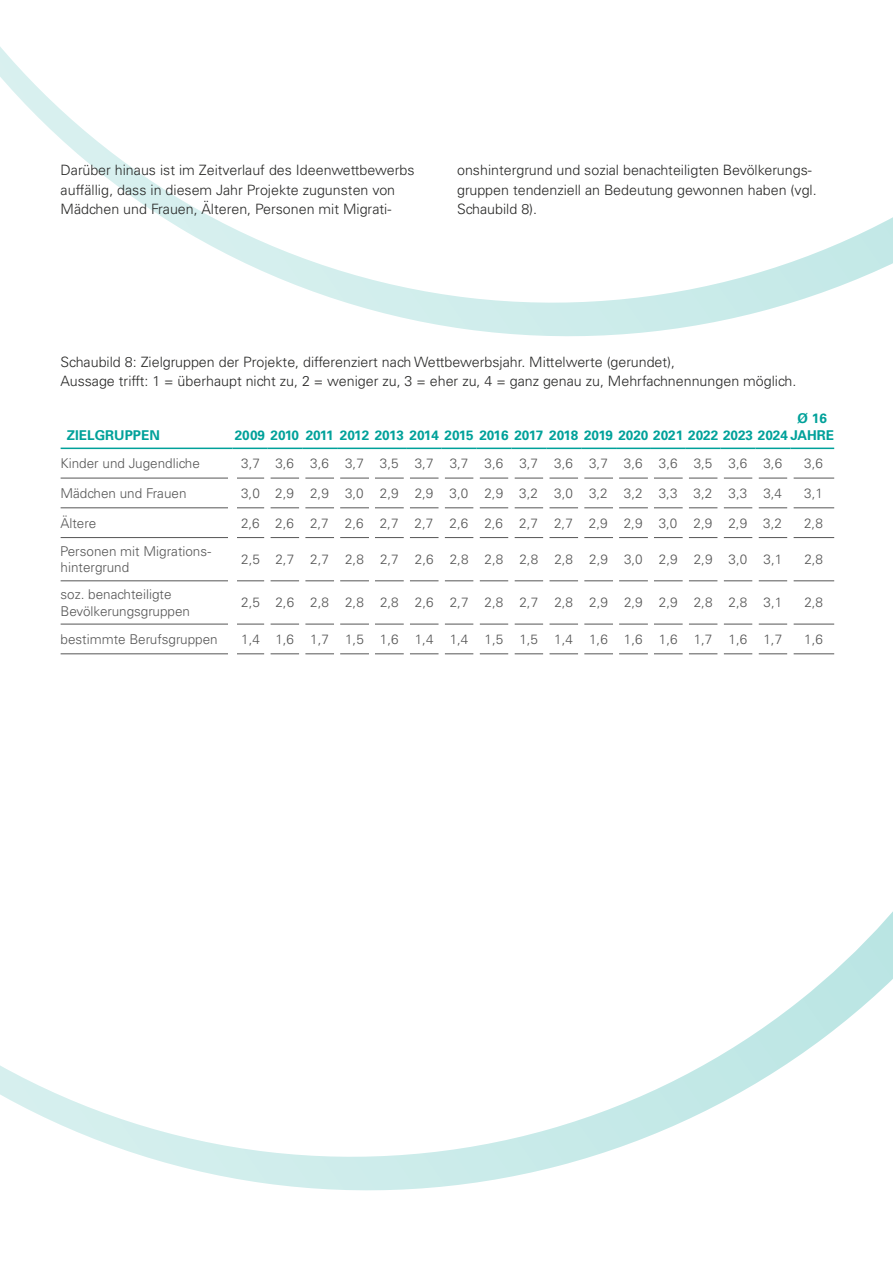
<style>
.page{position:relative;width:893px;height:1263px;background:#fff}
.page>*{position:absolute;margin:0;border:0;box-sizing:border-box;transform-origin:0 0}
.t1{font:300 14.25px/19.2px "Univers LT Std";color:#282827}
.t2{font:300 13.5px/16.5px "Univers LT Std";color:#565656}
.t3{font:700 13.5px "Univers LT Std";color:#00a19a}
</style>
<div class="page">
<svg style="left:0;top:47px;width:893px;height:290px"></svg>
<svg style="left:0;top:911px;width:893px;height:280px"></svg>
<hr style="left:61px;top:478px;width:167px;height:1px;background:#565656">
<svg style="left:237px;top:478px;width:27px;height:1px"></svg>
<svg style="left:270px;top:478px;width:29px;height:1px"></svg>
<svg style="left:305px;top:478px;width:29px;height:1px"></svg>
<svg style="left:340px;top:478px;width:29px;height:1px"></svg>
<svg style="left:375px;top:478px;width:29px;height:1px"></svg>
<svg style="left:410px;top:478px;width:29px;height:1px"></svg>
<svg style="left:445px;top:478px;width:29px;height:1px"></svg>
<svg style="left:480px;top:478px;width:28px;height:1px"></svg>
<svg style="left:514px;top:478px;width:29px;height:1px"></svg>
<svg style="left:549px;top:478px;width:29px;height:1px"></svg>
<svg style="left:584px;top:478px;width:29px;height:1px"></svg>
<svg style="left:619px;top:478px;width:29px;height:1px"></svg>
<svg style="left:654px;top:478px;width:29px;height:1px"></svg>
<svg style="left:689px;top:478px;width:29px;height:1px"></svg>
<svg style="left:724px;top:478px;width:28px;height:1px"></svg>
<svg style="left:758px;top:478px;width:29px;height:1px"></svg>
<hr style="left:793px;top:478px;width:41px;height:1px;background:#565656">
<hr style="left:61px;top:507px;width:167px;height:1px;background:#565656">
<svg style="left:237px;top:507px;width:27px;height:1px"></svg>
<svg style="left:270px;top:507px;width:29px;height:1px"></svg>
<svg style="left:305px;top:507px;width:29px;height:1px"></svg>
<svg style="left:340px;top:507px;width:29px;height:1px"></svg>
<svg style="left:375px;top:507px;width:29px;height:1px"></svg>
<svg style="left:410px;top:507px;width:29px;height:1px"></svg>
<svg style="left:445px;top:507px;width:29px;height:1px"></svg>
<svg style="left:480px;top:507px;width:28px;height:1px"></svg>
<svg style="left:514px;top:507px;width:29px;height:1px"></svg>
<svg style="left:549px;top:507px;width:29px;height:1px"></svg>
<svg style="left:584px;top:507px;width:29px;height:1px"></svg>
<svg style="left:619px;top:507px;width:29px;height:1px"></svg>
<svg style="left:654px;top:507px;width:29px;height:1px"></svg>
<svg style="left:689px;top:507px;width:29px;height:1px"></svg>
<svg style="left:724px;top:507px;width:28px;height:1px"></svg>
<svg style="left:758px;top:507px;width:29px;height:1px"></svg>
<hr style="left:793px;top:507px;width:41px;height:1px;background:#565656">
<hr style="left:61px;top:537px;width:167px;height:1px;background:#565656">
<svg style="left:237px;top:537px;width:27px;height:1px"></svg>
<svg style="left:270px;top:537px;width:29px;height:1px"></svg>
<svg style="left:305px;top:537px;width:29px;height:1px"></svg>
<svg style="left:340px;top:537px;width:29px;height:1px"></svg>
<svg style="left:375px;top:537px;width:29px;height:1px"></svg>
<svg style="left:410px;top:537px;width:29px;height:1px"></svg>
<svg style="left:445px;top:537px;width:29px;height:1px"></svg>
<svg style="left:480px;top:537px;width:28px;height:1px"></svg>
<svg style="left:514px;top:537px;width:29px;height:1px"></svg>
<svg style="left:549px;top:537px;width:29px;height:1px"></svg>
<svg style="left:584px;top:537px;width:29px;height:1px"></svg>
<svg style="left:619px;top:537px;width:29px;height:1px"></svg>
<svg style="left:654px;top:537px;width:29px;height:1px"></svg>
<svg style="left:689px;top:537px;width:29px;height:1px"></svg>
<svg style="left:724px;top:537px;width:28px;height:1px"></svg>
<svg style="left:758px;top:537px;width:29px;height:1px"></svg>
<hr style="left:793px;top:537px;width:41px;height:1px;background:#565656">
<hr style="left:61px;top:580px;width:167px;height:1px;background:#565656">
<svg style="left:237px;top:580px;width:27px;height:1px"></svg>
<svg style="left:270px;top:580px;width:29px;height:1px"></svg>
<svg style="left:305px;top:580px;width:29px;height:1px"></svg>
<svg style="left:340px;top:580px;width:29px;height:1px"></svg>
<svg style="left:375px;top:580px;width:29px;height:1px"></svg>
<svg style="left:410px;top:580px;width:29px;height:1px"></svg>
<svg style="left:445px;top:580px;width:29px;height:1px"></svg>
<svg style="left:480px;top:580px;width:28px;height:1px"></svg>
<svg style="left:514px;top:580px;width:29px;height:1px"></svg>
<svg style="left:549px;top:580px;width:29px;height:1px"></svg>
<svg style="left:584px;top:580px;width:29px;height:1px"></svg>
<svg style="left:619px;top:580px;width:29px;height:1px"></svg>
<svg style="left:654px;top:580px;width:29px;height:1px"></svg>
<svg style="left:689px;top:580px;width:29px;height:1px"></svg>
<svg style="left:724px;top:580px;width:28px;height:1px"></svg>
<svg style="left:758px;top:580px;width:29px;height:1px"></svg>
<hr style="left:793px;top:580px;width:41px;height:1px;background:#565656">
<hr style="left:61px;top:624px;width:167px;height:1px;background:#565656">
<svg style="left:237px;top:624px;width:27px;height:1px"></svg>
<svg style="left:270px;top:624px;width:29px;height:1px"></svg>
<svg style="left:305px;top:624px;width:29px;height:1px"></svg>
<svg style="left:340px;top:624px;width:29px;height:1px"></svg>
<svg style="left:375px;top:624px;width:29px;height:1px"></svg>
<svg style="left:410px;top:624px;width:29px;height:1px"></svg>
<svg style="left:445px;top:624px;width:29px;height:1px"></svg>
<svg style="left:480px;top:624px;width:28px;height:1px"></svg>
<svg style="left:514px;top:624px;width:29px;height:1px"></svg>
<svg style="left:549px;top:624px;width:29px;height:1px"></svg>
<svg style="left:584px;top:624px;width:29px;height:1px"></svg>
<svg style="left:619px;top:624px;width:29px;height:1px"></svg>
<svg style="left:654px;top:624px;width:29px;height:1px"></svg>
<svg style="left:689px;top:624px;width:29px;height:1px"></svg>
<svg style="left:724px;top:624px;width:28px;height:1px"></svg>
<svg style="left:758px;top:624px;width:29px;height:1px"></svg>
<hr style="left:793px;top:624px;width:41px;height:1px;background:#565656">
<hr style="left:61px;top:653px;width:167px;height:1px;background:#565656">
<svg style="left:237px;top:653px;width:27px;height:1px"></svg>
<svg style="left:270px;top:653px;width:29px;height:1px"></svg>
<svg style="left:305px;top:653px;width:29px;height:1px"></svg>
<svg style="left:340px;top:653px;width:29px;height:1px"></svg>
<svg style="left:375px;top:653px;width:29px;height:1px"></svg>
<svg style="left:410px;top:653px;width:29px;height:1px"></svg>
<svg style="left:445px;top:653px;width:29px;height:1px"></svg>
<svg style="left:480px;top:653px;width:28px;height:1px"></svg>
<svg style="left:514px;top:653px;width:29px;height:1px"></svg>
<svg style="left:549px;top:653px;width:29px;height:1px"></svg>
<svg style="left:584px;top:653px;width:29px;height:1px"></svg>
<svg style="left:619px;top:653px;width:29px;height:1px"></svg>
<svg style="left:654px;top:653px;width:29px;height:1px"></svg>
<svg style="left:689px;top:653px;width:29px;height:1px"></svg>
<svg style="left:724px;top:653px;width:28px;height:1px"></svg>
<svg style="left:758px;top:653px;width:29px;height:1px"></svg>
<hr style="left:793px;top:653px;width:41px;height:1px;background:#565656">
<hr style="left:61px;top:448px;width:171px;height:1px;background:#00a19a">
<hr style="left:232px;top:448px;width:35px;height:1px;background:#00a19a">
<hr style="left:267px;top:448px;width:35px;height:1px;background:#00a19a">
<hr style="left:302px;top:448px;width:35px;height:1px;background:#00a19a">
<hr style="left:337px;top:448px;width:35px;height:1px;background:#00a19a">
<hr style="left:372px;top:448px;width:35px;height:1px;background:#00a19a">
<hr style="left:407px;top:448px;width:35px;height:1px;background:#00a19a">
<hr style="left:442px;top:448px;width:35px;height:1px;background:#00a19a">
<hr style="left:477px;top:448px;width:34px;height:1px;background:#00a19a">
<hr style="left:511px;top:448px;width:35px;height:1px;background:#00a19a">
<hr style="left:546px;top:448px;width:35px;height:1px;background:#00a19a">
<hr style="left:581px;top:448px;width:35px;height:1px;background:#00a19a">
<hr style="left:616px;top:448px;width:35px;height:1px;background:#00a19a">
<hr style="left:651px;top:448px;width:35px;height:1px;background:#00a19a">
<hr style="left:686px;top:448px;width:35px;height:1px;background:#00a19a">
<hr style="left:721px;top:448px;width:34px;height:1px;background:#00a19a">
<hr style="left:755px;top:448px;width:35px;height:1px;background:#00a19a">
<hr style="left:790px;top:448px;width:44px;height:1px;background:#00a19a">
<p class="t1" style="left:61px;top:161px;width:355px">Darüber hinaus ist im Zeitverlauf des Ideenwettbewerbs auffällig, dass in diesem Jahr Projekte zugunsten von<br>Mädchen und Frauen, Älteren, Personen mit Migrati-</p>
<p class="t1" style="left:457px;top:161px;width:361px">onshintergrund und sozial benachteiligten Bevölkerungs&shy;gruppen tendenziell an Bedeutung gewonnen haben (vgl.<br>Schaubild 8).</p>
<p class="t1" style="left:61px;top:352px;width:737px">Schaubild 8: Zielgruppen der Projekte, differenziert nach Wettbewerbsjahr. Mittelwerte (gerundet),<br>Aussage trifft: 1 = überhaupt nicht zu, 2 = weniger zu, 3 = eher zu, 4 = ganz genau zu, Mehrfachnennungen möglich.</p>
<p class="t3" style="left:798px;top:411px;width:31px">Ø 16</p>
<p class="t3" style="left:67px;top:427px;width:94px">ZIELGRUPPEN</p>
<p class="t3" style="left:235px;top:427px;width:601px">2009 2010 2011 2012 2013 2014 2015 2016 2017 2018 2019 2020 2021 2022 2023 2024 JAHRE</p>
<p class="t2" style="left:61px;top:455px;width:141px">Kinder und Jugendliche</p>
<p class="t2" style="left:241px;top:455px;width:542px">3,7 3,6 3,6 3,7 3,5 3,7 3,7 3,6 3,7 3,6 3,7 3,6 3,6 3,5 3,6 3,6</p>
<p class="t2" style="left:804px;top:455px;width:20px">3,6</p>
<p class="t2" style="left:60px;top:485px;width:128px">Mädchen und Frauen</p>
<p class="t2" style="left:241px;top:485px;width:542px">3,0 2,9 2,9 3,0 2,9 2,9 3,0 2,9 3,2 3,0 3,2 3,2 3,3 3,2 3,3 3,4</p>
<p class="t2" style="left:804px;top:485px;width:20px">3,1</p>
<p class="t2" style="left:60px;top:514px;width:37px">Ältere</p>
<p class="t2" style="left:241px;top:514px;width:542px">2,6 2,6 2,7 2,6 2,7 2,7 2,6 2,6 2,7 2,7 2,9 2,9 3,0 2,9 2,9 3,2</p>
<p class="t2" style="left:804px;top:514px;width:20px">2,8</p>
<p class="t2" style="left:60px;top:543px;width:152px">Personen mit Migrations&shy;hintergrund</p>
<p class="t2" style="left:241px;top:551px;width:542px">2,5 2,7 2,7 2,8 2,7 2,6 2,8 2,8 2,8 2,8 2,9 3,0 2,9 2,9 3,0 3,1</p>
<p class="t2" style="left:804px;top:551px;width:20px">2,8</p>
<p class="t2" style="left:61px;top:586px;width:131px">soz. benachteiligte<br>Bevölkerungsgruppen</p>
<p class="t2" style="left:241px;top:594px;width:542px">2,5 2,6 2,8 2,8 2,8 2,6 2,7 2,8 2,7 2,8 2,9 2,9 2,9 2,8 2,8 3,1</p>
<p class="t2" style="left:804px;top:594px;width:20px">2,8</p>
<p class="t2" style="left:61px;top:631px;width:159px">bestimmte Berufsgruppen</p>
<p class="t2" style="left:241px;top:631px;width:542px">1,4 1,6 1,7 1,5 1,6 1,4 1,4 1,5 1,5 1,4 1,6 1,6 1,6 1,7 1,6 1,7</p>
<p class="t2" style="left:804px;top:631px;width:20px">1,6</p>
</div>
